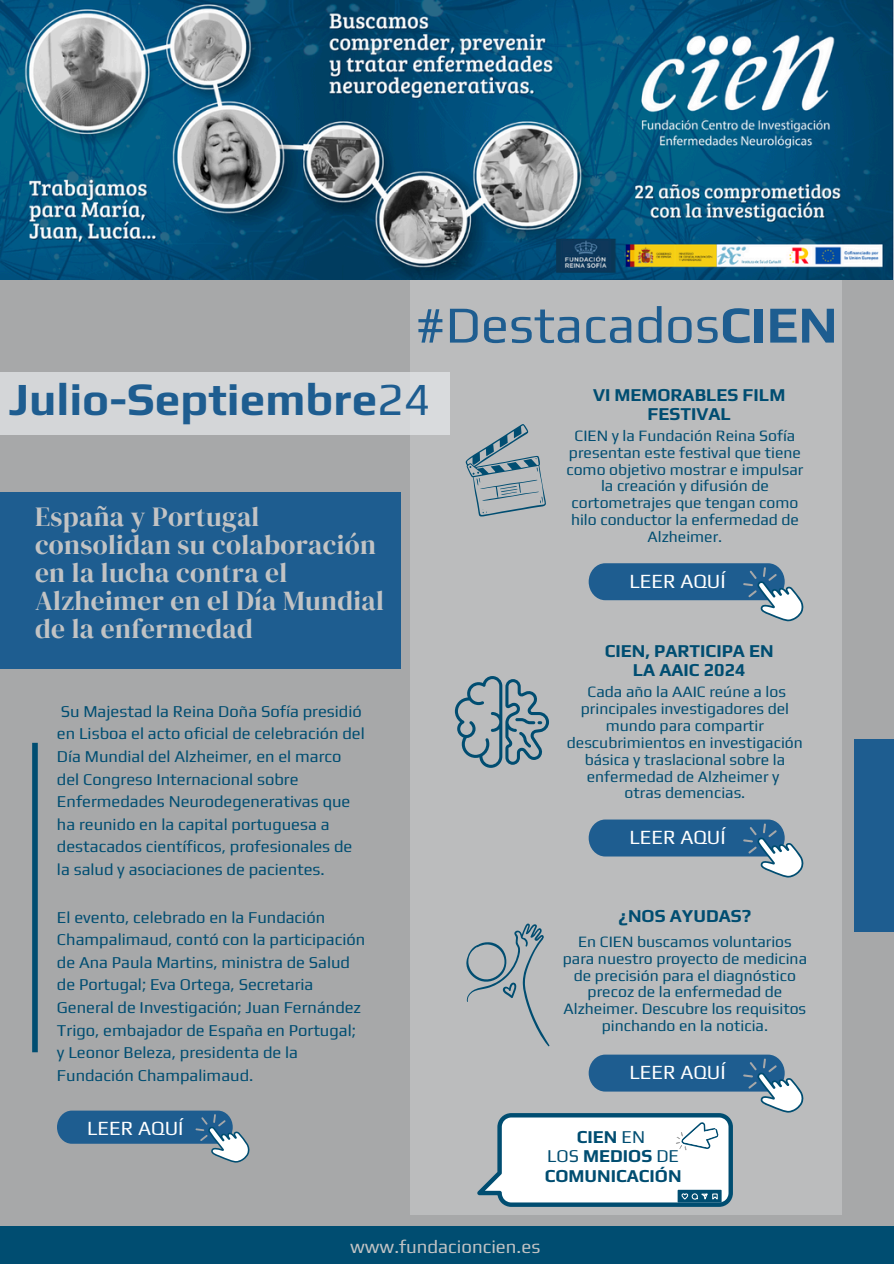
<style>
.page{position:relative;width:894px;height:1264px;background:#fff}
.page>*{position:absolute;margin:0;border:0;box-sizing:border-box;transform-origin:0 0}
.t1{font:52.2px "Play";color:#1e5d90}
.t2{font:700 45.75px "Play";color:#1e5d90}
.t3{font:27.45px/28.2px "DM Serif Display";letter-spacing:.015em;color:#c2c3c4}
.t4{font:20.1px "Play";color:#fff}
.t5{font:18.6px "Play";color:#c2c3c4}
.t6{font:700 18px/19.2px "Play";color:#004d71;text-align:center}
.t7{font:16.5px/22.5px "Play";color:#004d71}
.t8{font:15.75px/16.8px "Play";color:#004d71;text-align:center}
.s1{font-weight:700}
.s2{font-weight:400}
</style>
<div class="page">
<div style="left:0;top:0;width:893px;height:1263px;background:#a7a8a9"></div>
<div style="left:410px;top:167px;width:431px;height:1048px;background:#bbbcbd"></div>
<div style="left:0;top:1226px;width:893px;height:37px;background:#004d71"></div>
<div style="left:854px;top:739px;width:39px;height:192px;background:#1e5d90"></div>
<div style="left:0;top:492px;width:401px;height:176px;background:#1e5d90"></div>
<div style="left:32px;top:742px;width:6px;height:310px;background:#004d71"></div>
<img style="left:0;top:0;width:893px;height:280px">
<div style="left:0;top:372px;width:449px;height:63px;background:#d4d6d8"></div>
<svg style="left:588px;top:563px;width:216px;height:58px"></svg>
<div style="left:57px;top:1110px;width:176px;height:33px;background:#1e5d90;border-radius:16px"></div>
<svg style="left:195px;top:1114px;width:55px;height:48px"></svg>
<svg style="left:465px;top:424px;width:80px;height:92px"></svg>
<svg style="left:588px;top:819px;width:216px;height:59px"></svg>
<svg style="left:455px;top:676px;width:94px;height:91px"></svg>
<svg style="left:466px;top:923px;width:83px;height:123px"></svg>
<svg style="left:477px;top:1054px;width:327px;height:152px"></svg>
<p class="t1" style="left:415px;top:294px;width:423px">#Destacados<span class="s1">CIEN</span></p>
<h6 class="t2" style="left:9px;top:372px;width:423px">Julio-Septiembre<span class="s2">24</span></h6>
<h6 class="t6" style="left:593px;top:384px;width:194px">VI MEMORABLES FILM<br>FESTIVAL</h6>
<h4 class="t3" style="left:35px;top:502px;width:350px">España y Portugal consolidan su colaboración en la lucha contra el<br>Alzheimer en el Día Mundial de la enfermedad</h4>
<p class="t7" style="left:57px;top:699px;width:309px">Su Majestad la Reina Doña Sofía presidió en Lisboa el acto oficial de celebración del Día Mundial del Alzheimer, en el marco del Congreso Internacional sobre Enfermedades Neurodegenerativas que ha reunido en la capital portuguesa a destacados científicos, profesionales de la salud y asociaciones de pacientes.</p>
<p class="t7" style="left:57px;top:905px;width:310px">El evento, celebrado en la Fundación Champalimaud, contó con la participación de Ana Paula Martins, ministra de Salud de Portugal; Eva Ortega, Secretaria General de Investigación; Juan Fernández Trigo, embajador de España en Portugal; y Leonor Beleza, presidenta de la Fundación Champalimaud.</p>
<p class="t4" style="left:87px;top:1116px;width:98px">LEER AQUÍ</p>
<p class="t8" style="left:566px;top:427px;width:238px">CIEN y la Fundación Reina Sofía presentan este festival que tiene como objetivo mostrar e impulsar la creación y difusión de cortometrajes que tengan como hilo conductor la enfermedad de<br>Alzheimer.</p>
<p class="t4" style="left:629px;top:569px;width:98px">LEER AQUÍ</p>
<p class="t6" style="left:604px;top:640px;width:170px">CIEN, PARTICIPA EN<br>LA AAIC 2024</p>
<p class="t8" style="left:566px;top:683px;width:237px">Cada año la AAIC reúne a los principales investigadores del mundo para compartir descubrimientos en investigación básica y traslacional sobre la enfermedad de Alzheimer y</p>
<h4 class="t8" style="left:624px;top:784px;width:122px">otras demencias.</h4>
<h6 class="t4" style="left:629px;top:825px;width:98px">LEER AQUÍ</h6>
<p class="t6" style="left:618px;top:905px;width:134px">¿NOS AYUDAS?</p>
<p class="t8" style="left:562px;top:932px;width:246px">En CIEN buscamos voluntarios para nuestro proyecto de medicina de precisión para el diagnóstico precoz de la enfermedad de<br>Alzheimer. Descubre los requisitos pinchando en la noticia.</p>
<h4 class="t4" style="left:629px;top:1060px;width:98px">LEER AQUÍ</h4>
<p class="t6" style="left:576px;top:1127px;width:70px">CIEN <span class="s2">EN</span></p>
<p class="t6" style="left:544px;top:1146px;width:138px;text-align:left"><span class="s2">LOS</span> MEDIOS <span class="s2">DE<br></span>COMUNICACIÓN</p>
<h1 class="t5" style="left:350px;top:1235px;width:192px">www.fundacioncien.es</h1>
</div>
